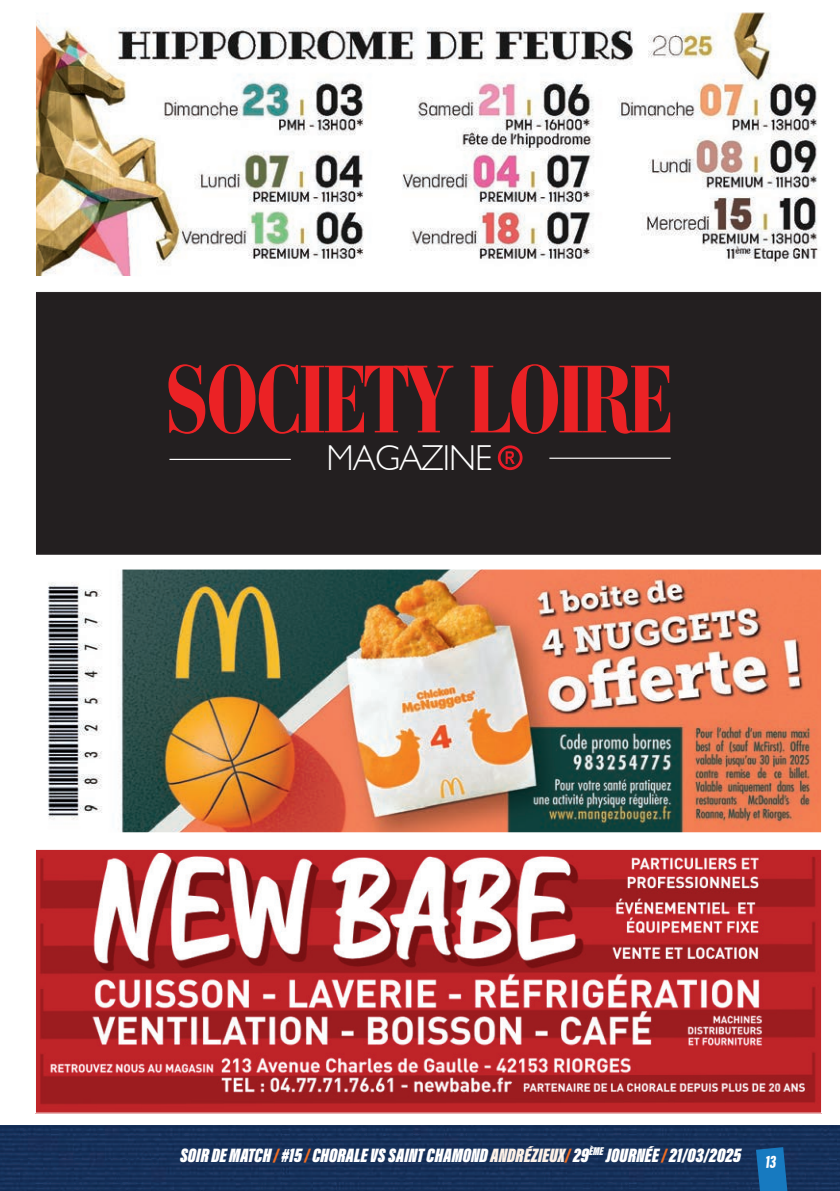
<style>
.page{position:relative;width:840px;height:1191px;background:#fff}
.page>*{position:absolute;margin:0;border:0;box-sizing:border-box;transform-origin:0 0}
.t1{font:700 condensed 99.8px "Bauer Bodoni BT";letter-spacing:-.025em;color:#eb2225}
.t2{font:300 36px "Gill Sans";letter-spacing:-.03em;color:#fff}
.t3{font:20px "Acumin Variable Concept";color:#fff}
.s1{color:#ef6e24}
.s2{color:#fdf1e7}
</style>
<div class="page">
<img style="left:0;top:1125px;width:839px;height:66px">
<img style="left:37px;top:851px;width:782px;height:260px">
<div style="left:35px;top:849px;width:786px;height:264px;border:1px solid #fff"></div>
<img style="left:48px;top:570px;width:771px;height:261px">
<div style="left:35px;top:291px;width:786px;height:264px;background:#231f20"></div>
<svg style="left:497px;top:445px;width:25px;height:26px"></svg>
<hr style="left:549px;top:457px;width:121px;height:2px;background:#fff">
<hr style="left:169px;top:459px;width:121px;height:1px;background:#fff">
<svg style="left:816px;top:677px;width:5px;height:12px"></svg>
<div style="left:35px;top:291px;width:786px;height:265px;border:1px solid #fff"></div>
<img style="left:37px;top:14px;width:781px;height:261px">
<svg style="left:755px;top:1147px;width:32px;height:44px"></svg>
<h1 class="t1" style="left:165px;top:336px;width:508px">SOCIETY LOIRE</h1>
<h2 class="t2" style="left:326px;top:437px;width:167px">MAGAZINE</h2>
<p class="t3" style="left:180px;top:1141px;width:562px">SOIR DE MATCH <span class="s1">/</span> #15 <span class="s1">/</span> CHORALE VS SAINT CHAMOND <span class="s2">ANDRÉZIEUX</span><span class="s1">/</span> 29<sup>ÈME</sup> JOURNÉE <span class="s1">/</span> 21/03/2025</p>
</div>
